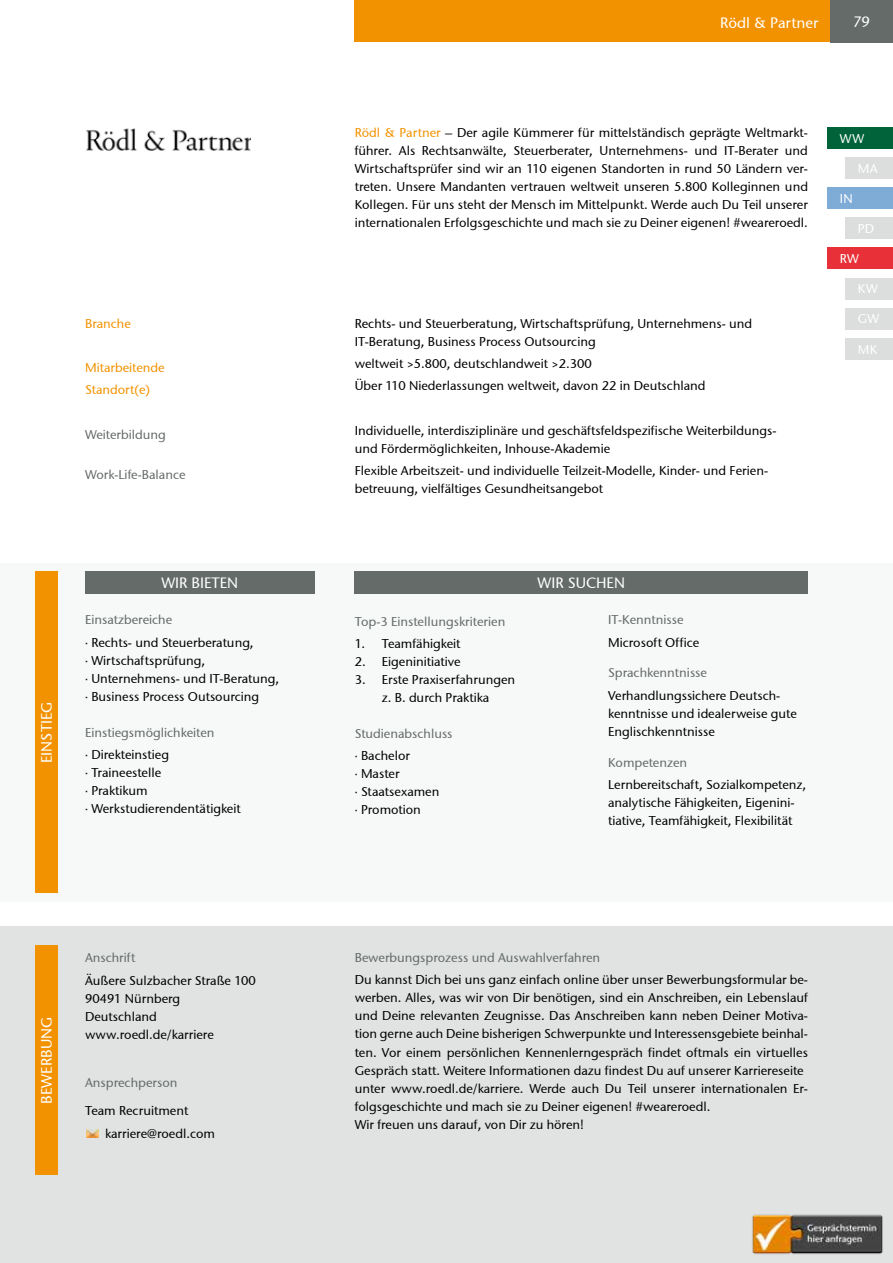
<style>
.page{position:relative;width:893px;height:1263px;background:#fff}
.page>*{position:absolute;margin:0;border:0;box-sizing:border-box;transform-origin:0 0}
.t1{font:15px "Stone Sans ITCTT Medium";color:#fff}
.t2{font:12.75px/18px "Stone Sans ITCTT Medium";color:#000}
.t3{font:12.75px/22.2px "Stone Sans ITCTT Medium";color:#646b68}
.t4{font:12.75px/22.2px "Stone Sans ITCTT Medium";color:#f39200}
.t5{font:12.75px "Stone Sans ITCTT Medium";letter-spacing:.02em;color:#fff}
.s1{color:#f39200}
.s2{color:#646b68}
.s3{font-family:"Muli"}
.s4{font-family:"Muli";color:#000}
.s5{color:#000}
</style>
<div class="page">
<div style="left:0;top:563px;width:893px;height:338px;background:#f7f8f8"></div>
<div style="left:0;top:926px;width:893px;height:337px;background:#e0e3e2"></div>
<div style="left:35px;top:572px;width:22px;height:321px;background:#f39200"></div>
<div style="left:85px;top:571px;width:230px;height:22px;background:#646b68"></div>
<div style="left:355px;top:571px;width:453px;height:22px;background:#646b68"></div>
<div style="left:35px;top:945px;width:22px;height:230px;background:#f39200"></div>
<div style="left:355px;top:0;width:477px;height:42px;background:#f39200"></div>
<div style="left:830px;top:0;width:63px;height:42px;background:#646b68"></div>
<img style="left:752px;top:1214px;width:131px;height:41px">
<img style="left:86px;top:128px;width:165px;height:23px">
<div style="left:827px;top:188px;width:66px;height:21px;background:#7facd7"></div>
<div style="left:845px;top:158px;width:48px;height:21px;background:#dbdedc"></div>
<div style="left:827px;top:128px;width:66px;height:21px;background:#00633a"></div>
<div style="left:827px;top:248px;width:66px;height:21px;background:#e73037"></div>
<div style="left:845px;top:278px;width:48px;height:21px;background:#dbdedc"></div>
<div style="left:845px;top:338px;width:48px;height:21px;background:#dbdedc"></div>
<div style="left:845px;top:308px;width:48px;height:21px;background:#dbdedc"></div>
<div style="left:845px;top:218px;width:48px;height:21px;background:#dbdedc"></div>
<svg style="left:87px;top:1130px;width:12px;height:7px"></svg>
<p class="t1" style="left:720px;top:14px;width:100px">Rödl &amp; Partner</p>
<p class="t1" style="left:853px;top:12px;width:19px">79</p>
<p class="t1" style="left:37px;top:763px;width:63px;rotate:-90deg">EINSTIEG</p>
<p class="t4" style="left:85px;top:312px;width:47px">Branche</p>
<p class="t4" style="left:85px;top:356px;width:81px">Mitarbeitende<br>Standort(e)</p>
<p class="t3" style="left:85px;top:423px;width:82px">Weiterbildung</p>
<p class="t3" style="left:85px;top:463px;width:102px">Work-Life-Balance</p>
<p class="t2" style="left:355px;top:124px;width:455px;text-align:justify"><span class="s1">Rödl &amp; Partner</span> – Der agile Kümmerer für mittelständisch geprägte Weltmarkt&shy;führer. Als Rechtsanwälte, Steuerberater, Unternehmens- und IT-Berater und Wirtschaftsprüfer sind wir an 110 eigenen Standorten in rund 50 Ländern ver&shy;treten. Unsere Mandanten vertrauen weltweit unseren 5.800 Kolleginnen und Kollegen. Für uns steht der Mensch im Mittelpunkt. Werde auch Du Teil unserer internationalen Erfolgsgeschichte und mach sie zu Deiner eigenen! #weareroedl.</p>
<p class="t2" style="left:355px;top:314px;width:399px">Rechts- und Steuerberatung, Wirtschaftsprüfung, Unternehmens- und<br>IT-Beratung, Business Process Outsourcing</p>
<p class="t2" style="left:355px;top:352px;width:352px;line-height:22.2px">weltweit &gt;5.800, deutschlandweit &gt;2.300<br>Über 110 Niederlassungen weltweit, davon 22 in Deutschland</p>
<p class="t2" style="left:355px;top:421px;width:423px">Individuelle, interdisziplinäre und geschäftsfeldspezifische Weiterbildungs&shy;und Fördermöglichkeiten, Inhouse-Akademie</p>
<p class="t2" style="left:355px;top:461px;width:415px">Flexible Arbeitszeit- und individuelle Teilzeit-Modelle, Kinder- und Ferien&shy;betreuung, vielfältiges Gesundheitsangebot</p>
<p class="t5" style="left:840px;top:131px;width:26px">WW</p>
<p class="t5" style="left:858px;top:161px;width:21px">MA</p>
<p class="t5" style="left:840px;top:191px;width:14px">IN</p>
<p class="t5" style="left:858px;top:221px;width:18px">PD</p>
<p class="t5" style="left:840px;top:251px;width:20px">RW</p>
<p class="t5" style="left:858px;top:281px;width:21px">KW</p>
<p class="t5" style="left:858px;top:311px;width:23px">GW</p>
<p class="t5" style="left:858px;top:341px;width:21px">MK</p>
<p class="t1" style="left:161px;top:573px;width:78px">WIR BIETEN</p>
<p class="t1" style="left:538px;top:573px;width:89px">WIR SUCHEN</p>
<p class="t2" style="left:85px;top:609px;width:170px;line-height:22.2px"><span class="s2">Einsatzbereiche<br></span><span class="s3">·</span> Rechts- und Steuerberatung,</p>
<p class="t2" style="left:85px;top:651px;width:196px"><span class="s3">·</span> Wirtschaftsprüfung,<br><span class="s3">·</span> Unternehmens- und IT-Beratung, <span class="s3">·</span> Business Process Outsourcing</p>
<p class="t3" style="left:85px;top:721px;width:131px">Einstiegsmöglichkeiten <span class="s4">·</span> <span class="s5">Direkteinstieg</span></p>
<p class="t2" style="left:85px;top:763px;width:157px"><span class="s3">·</span> Traineestelle<br><span class="s3">·</span> Praktikum<br><span class="s3">·</span> Werkstudierendentätigkeit</p>
<p class="t3" style="left:355px;top:610px;width:152px">Top-3 Einstellungskriterien</p>
<p class="t2" style="left:355px;top:634px;width:107px">1. Teamfähigkeit</p>
<p class="t2" style="left:355px;top:652px;width:107px">2. Eigeninitiative</p>
<p class="t2" style="left:355px;top:670px;width:162px;text-align:center">3. Erste Praxiserfahrungen z. B. durch Praktika</p>
<p class="t3" style="left:355px;top:722px;width:99px">Studienabschluss <span class="s4">·</span> <span class="s5">Bachelor</span></p>
<p class="t2" style="left:355px;top:765px;width:86px"><span class="s3">·</span> Master<br><span class="s3">·</span> Staatsexamen <span class="s3">·</span> Promotion</p>
<p class="t3" style="left:608px;top:609px;width:77px">IT-Kenntnisse</p>
<p class="t2" style="left:608px;top:633px;width:93px">Microsoft Office</p>
<p class="t3" style="left:608px;top:662px;width:100px">Sprachkenntnisse</p>
<p class="t2" style="left:608px;top:686px;width:190px">Verhandlungssichere Deutsch&shy;kenntnisse und idealerweise gute<br>Englischkenntnisse</p>
<p class="t3" style="left:608px;top:751px;width:81px">Kompetenzen</p>
<p class="t2" style="left:608px;top:775px;width:200px">Lernbereitschaft, Sozialkompetenz, analytische Fähigkeiten, Eigenini&shy;tiative, Teamfähigkeit, Flexibilität</p>
<p class="t1" style="left:37px;top:1104px;width:88px;rotate:-90deg">BEWERBUNG</p>
<p class="t3" style="left:85px;top:947px;width:52px">Anschrift</p>
<p class="t2" style="left:85px;top:971px;width:172px">Äußere Sulzbacher Straße 100<br>90491 Nürnberg<br>Deutschland www.roedl.de/karriere</p>
<p class="t3" style="left:85px;top:1071px;width:94px">Ansprechperson</p>
<p class="t2" style="left:105px;top:1100px;width:111px;line-height:22.2px;text-indent:-20px">Team Recruitment karriere@roedl.com</p>
<p class="t3" style="left:355px;top:946px;width:247px">Bewerbungsprozess und Auswahlverfahren</p>
<p class="t2" style="left:355px;top:971px;width:455px">Du kannst Dich bei uns ganz einfach online über unser Bewerbungsformular be&shy;werben. Alles, was wir von Dir benötigen, sind ein Anschreiben, ein Lebenslauf und Deine relevanten Zeugnisse. Das Anschreiben kann neben Deiner Motiva&shy;tion gerne auch Deine bisherigen Schwerpunkte und Interessensgebiete beinhal&shy;ten. Vor einem persönlichen Kennenlerngespräch findet oftmals ein virtuelles Gespräch statt. Weitere Informationen dazu findest Du auf unserer Karriereseite unter www.roedl.de/karriere. Werde auch Du Teil unserer internationalen Er&shy;folgsgeschichte und mach sie zu Deiner eigenen! #weareroedl.<br>Wir freuen uns darauf, von Dir zu hören!</p>
</div>
